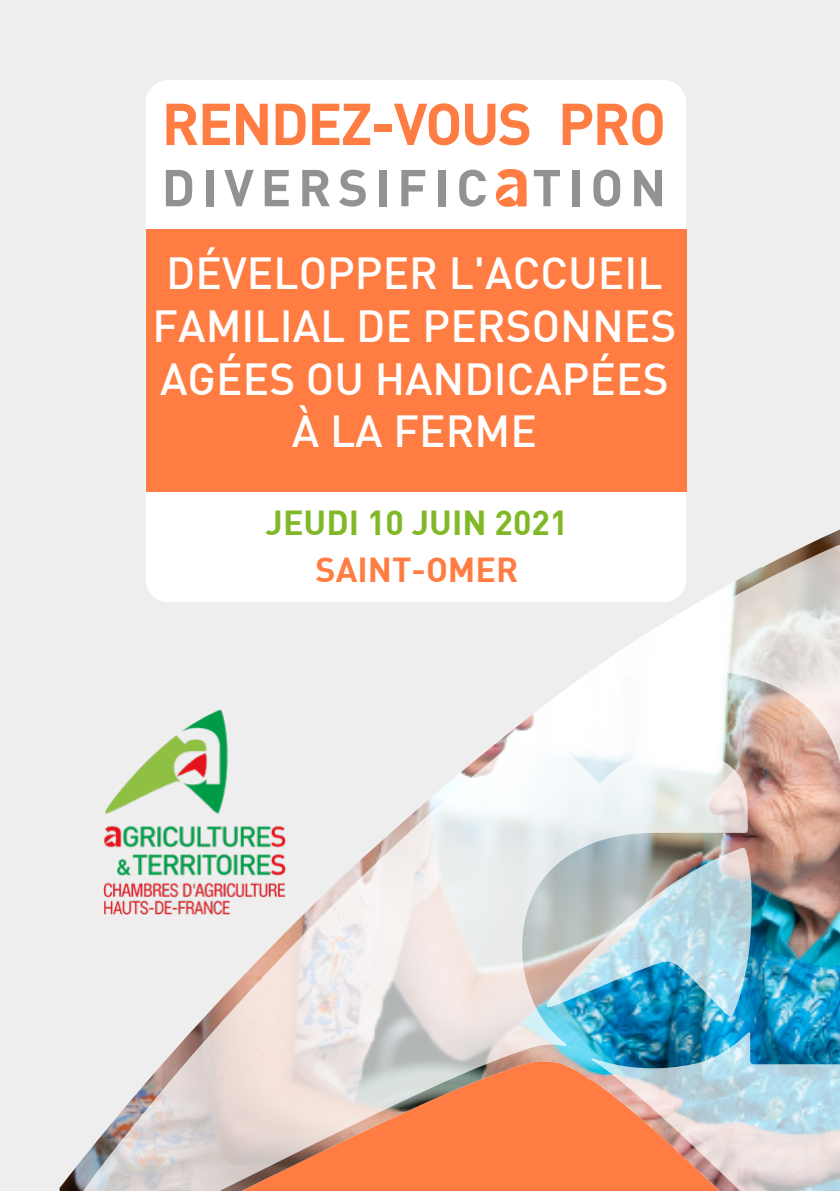
<style>
.page{position:relative;width:840px;height:1191px;background:#fff}
.page>*{position:absolute;margin:0;border:0;box-sizing:border-box;transform-origin:0 0}
.t1{font:700 58px "DIN";letter-spacing:-.03em;color:#ff7d43}
.t2{font:700 51px "DIN";letter-spacing:.13em;color:#929291}
.t3{font:500 44px/52.8px "DIN";color:#fff;text-align:center}
.t4{font:700 34px "DIN";color:#81b828}
.t5{font:700 34px "DIN";color:#ff7d43}
</style>
<div class="page">
<div style="left:0;top:0;width:839px;height:1191px;background:#eee"></div>
<div style="left:145px;top:80px;width:540px;height:522px;background:#fff;border-radius:23px"></div>
<div style="left:146px;top:229px;width:540px;height:263px;background:#ff7d43"></div>
<svg style="left:496px;top:169px;width:30px;height:38px"></svg>
<svg style="left:58px;top:722px;width:528px;height:469px"></svg>
<img style="left:586px;top:541px;width:253px;height:650px">
<img style="left:545px;top:847px;width:206px;height:171px">
<svg style="left:572px;top:688px;width:15px;height:10px"></svg>
<h1 class="t1" style="left:161px;top:86px;width:506px">RENDEZ-VOUS PRO</h1>
<p class="t2" style="left:161px;top:154px;width:506px">DIVERSIFIC TION</p>
<p class="t3" style="left:152px;top:245px;width:525px">DÉVELOPPER L'ACCUEIL<br>FAMILIAL DE PERSONNES<br>AGÉES OU HANDICAPÉES<br>À LA FERME</p>
<p class="t4" style="left:265px;top:500px;width:304px">JEUDI 10 JUIN 2021</p>
<p class="t5" style="left:315px;top:548px;width:204px">SAINT-OMER</p>
</div>
